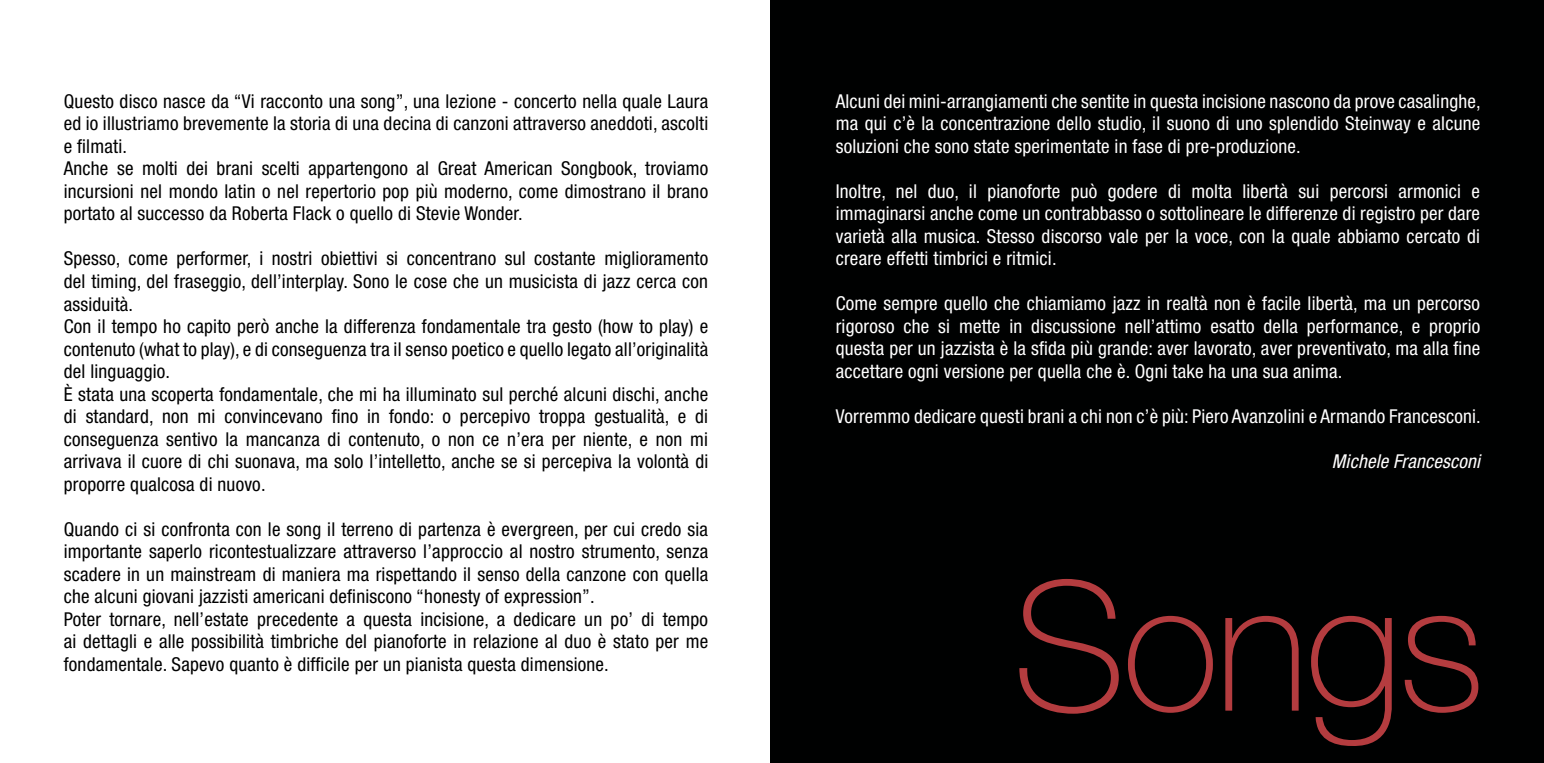
<style>
.page{position:relative;width:1544px;height:763px;background:#fff}
.page>*{position:absolute;margin:0;border:0;box-sizing:border-box;transform-origin:0 0}
.t1{font:100 180px "Helvetica Neue LT Std";letter-spacing:-.02em;color:#b43c3f}
.t2{font:condensed 19.12px/22.5px "Helvetica Neue LT Std";letter-spacing:.01em;color:#000101}
.t3{font:condensed 19.12px/22.5px "Helvetica Neue LT Std";letter-spacing:.01em;color:#fff;text-align:justify}
.t4{font:italic condensed 19.12px "Helvetica Neue LT Std";letter-spacing:.01em;color:#fff}
</style>
<div class="page">
<div style="left:771px;top:0;width:772px;height:762px;background:#000101"></div>
<p class="t2" style="left:64px;top:90px;width:646px">Questo disco nasce da “Vi racconto una song”, una lezione - concerto nella quale Laura ed io illustriamo brevemente la storia di una decina di canzoni attraverso aneddoti, ascolti e filmati.<br>Anche se molti dei brani scelti appartengono al Great American Songbook, troviamo incursioni nel mondo latin o nel repertorio pop più moderno, come dimostrano il brano portato al successo da Roberta Flack o quello di Stevie Wonder.</p>
<p class="t2" style="left:64px;top:247px;width:646px">Spesso, come performer, i nostri obiettivi si concentrano sul costante miglioramento del timing, del fraseggio, dell’interplay. Sono le cose che un musicista di jazz cerca con assiduità.<br>Con il tempo ho capito però anche la differenza fondamentale tra gesto (how to play) e contenuto (what to play), e di conseguenza tra il senso poetico e quello legato all’originalità del linguaggio.<br>È stata una scoperta fondamentale, che mi ha illuminato sul perché alcuni dischi, anche di standard, non mi convincevano fino in fondo: o percepivo troppa gestualità, e di conseguenza sentivo la mancanza di contenuto, o non ce n’era per niente, e non mi arrivava il cuore di chi suonava, ma solo l’intelletto, anche se si percepiva la volontà di proporre qualcosa di nuovo.</p>
<p class="t2" style="left:64px;top:517px;width:646px">Quando ci si confronta con le song il terreno di partenza è evergreen, per cui credo sia importante saperlo ricontestualizzare attraverso l’approccio al nostro strumento, senza scadere in un mainstream di maniera ma rispettando il senso della canzone con quella che alcuni giovani jazzisti americani definiscono “honesty of expression”.<br>Poter tornare, nell’estate precedente a questa incisione, a dedicare un po’ di tempo ai dettagli e alle possibilità timbriche del pianoforte in relazione al duo è stato per me fondamentale. Sapevo quanto è difficile per un pianista questa dimensione.</p>
<p class="t3" style="left:836px;top:89px;width:646px">Alcuni dei mini-arrangiamenti che sentite in questa incisione nascono da prove casalinghe, ma qui c’è la concentrazione dello studio, il suono di uno splendido Steinway e alcune soluzioni che sono state sperimentate in fase di pre-produzione.</p>
<p class="t3" style="left:836px;top:179px;width:646px">Inoltre, nel duo, il pianoforte può godere di molta libertà sui percorsi armonici e immaginarsi anche come un contrabbasso o sottolineare le differenze di registro per dare varietà alla musica. Stesso discorso vale per la voce, con la quale abbiamo cercato di creare effetti timbrici e ritmici.</p>
<p class="t3" style="left:836px;top:292px;width:646px">Come sempre quello che chiamiamo jazz in realtà non è facile libertà, ma un percorso rigoroso che si mette in discussione nell’attimo esatto della performance, e proprio questa per un jazzista è la sfida più grande: aver lavorato, aver preventivato, ma alla fine accettare ogni versione per quella che è. Ogni take ha una sua anima.</p>
<p class="t3" style="left:836px;top:404px;width:646px">Vorremmo dedicare questi brani a chi non c’è più: Piero Avanzolini e Armando Francesconi.</p>
<p class="t4" style="left:1331px;top:450px;width:150px">Michele Francesconi</p>
<h1 class="t1" style="left:1012px;top:543px;width:474px">Songs</h1>
</div>
